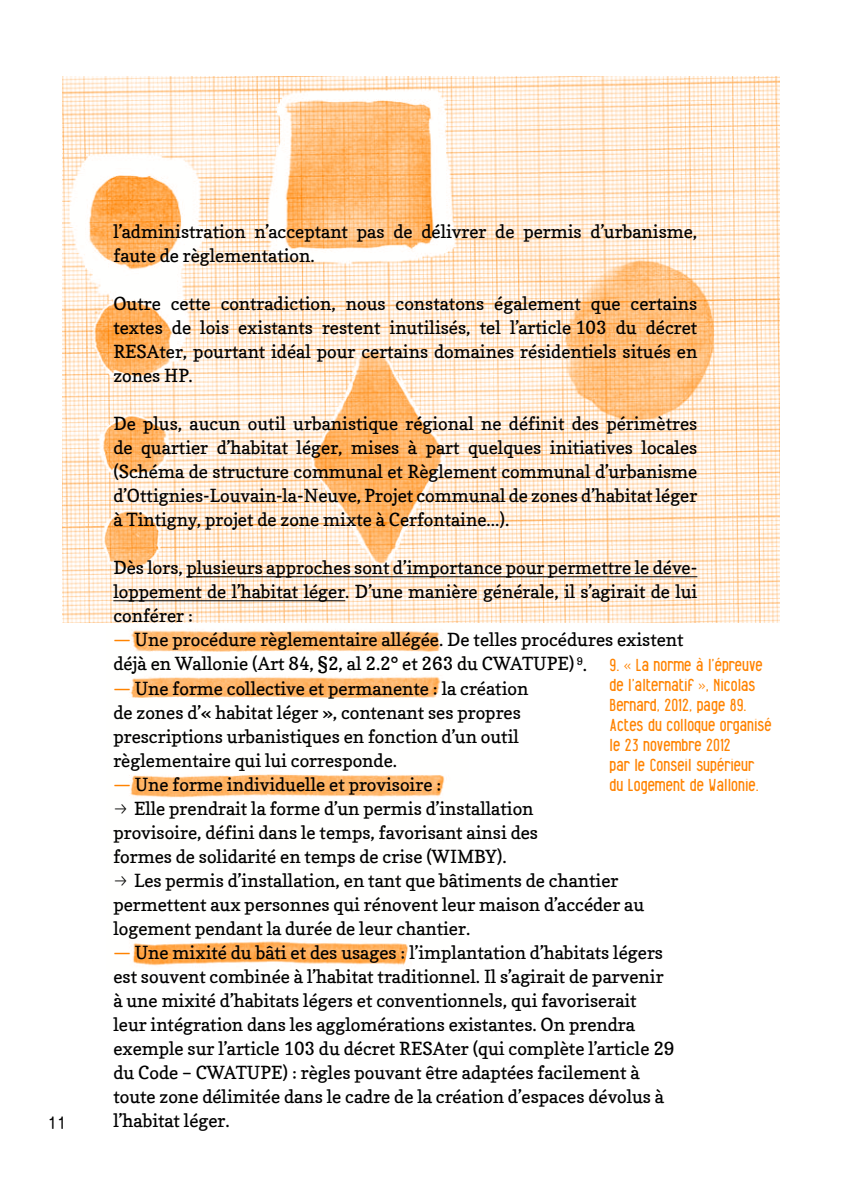
<style>
.page{position:relative;width:842px;height:1191px;background:#fff}
.page>*{position:absolute;margin:0;border:0;box-sizing:border-box;transform-origin:0 0}
.t1{font:18px/24px "Copse";color:#000}
.t2{font:condensed 17px/20px "Alfphabet";color:#ff8300}
.t3{font:16px "Belgika 8 th";color:#000}
.s1{color:#ff8300}
</style>
<div class="page">
<img style="left:129px;top:629px;width:316px;height:337px">
<img style="left:62px;top:77px;width:718px;height:545px">
<hr style="left:186px;top:576px;width:511px;height:1px;background:#000">
<hr style="left:113px;top:600px;width:232px;height:1px;background:#000">
<p class="t3" style="left:47px;top:1112px;width:20px">11</p>
<p class="t1" style="left:113px;top:220px;width:585px">l’administration n’acceptant pas de délivrer de permis d’urbanisme, faute de règlementation.</p>
<p class="t1" style="left:113px;top:292px;width:585px;text-align:justify">Outre cette contradiction, nous constatons également que certains textes de lois existants restent inutilisés, tel l’article 103 du décret RESAter, pourtant idéal pour certains domaines résidentiels situés en zones HP.</p>
<p class="t1" style="left:113px;top:412px;width:585px;text-align:justify">De plus, aucun outil urbanistique régional ne définit des périmètres de quartier d’habitat léger, mises à part quelques initiatives locales (Schéma de structure communal et Règlement communal d’urbanisme d’Ottignies-Louvain-la-Neuve, Projet communal de zones d’habitat léger à Tintigny, projet de zone mixte à Cerfontaine...).</p>
<p class="t1" style="left:113px;top:556px;width:585px;text-align:justify">Dès lors, plusieurs approches sont d’importance pour permettre le déve&shy;loppement de l’habitat léger. D’une manière générale, il s’agirait de lui conférer :</p>
<p class="t1" style="left:113px;top:628px;width:572px"><span class="s1">—</span> Une procédure règlementaire allégée. De telles procédures existent déjà en Wallonie (Art 84, §2, al 2.2° et 263 du CWATUPE) <sup>9</sup>.</p>
<p class="t1" style="left:113px;top:676px;width:416px"><span class="s1">—</span> Une forme collective et permanente : la création de zones d’« habitat léger », contenant ses propres prescriptions urbanistiques en fonction d’un outil règlementaire qui lui corresponde.</p>
<p class="t1" style="left:113px;top:772px;width:329px"><span class="s1">—</span> Une forme individuelle et provisoire :</p>
<p class="t1" style="left:134px;top:796px;width:401px">Elle prendrait la forme d’un permis d’installation</p>
<p class="t1" style="left:113px;top:820px;width:426px">provisoire, défini dans le temps, favorisant ainsi des</p>
<p class="t1" style="left:113px;top:844px;width:395px">formes de solidarité en temps de crise (WIMBY).</p>
<p class="t1" style="left:134px;top:868px;width:486px">Les permis d’installation, en tant que bâtiments de chantier</p>
<p class="t1" style="left:113px;top:892px;width:532px">permettent aux personnes qui rénovent leur maison d’accéder au</p>
<p class="t1" style="left:113px;top:916px;width:358px">logement pendant la durée de leur chantier.</p>
<p class="t1" style="left:113px;top:940px;width:563px"><span class="s1">—</span> Une mixité du bâti et des usages : l’implantation d’habitats légers est souvent combinée à l’habitat traditionnel. Il s’agirait de parvenir à une mixité d’habitats légers et conventionnels, qui favoriserait leur intégration dans les agglomérations existantes. On prendra exemple sur l’article 103 du décret RESAter (qui complète l’article 29 du Code – CWATUPE) : règles pouvant être adaptées facilement à toute zone délimitée dans le cadre de la création d’espaces dévolus à l’habitat léger.</p>
<p class="t2" style="left:609px;top:654px;width:164px">9. « La norme à l’épreuve de l’alternatif », Nicolas<br>Bernard, 2012, page 89.<br>Actes du colloque organisé le 23 novembre 2012<br>par le Conseil supérieur du Logement de Wallonie.</p>
</div>
